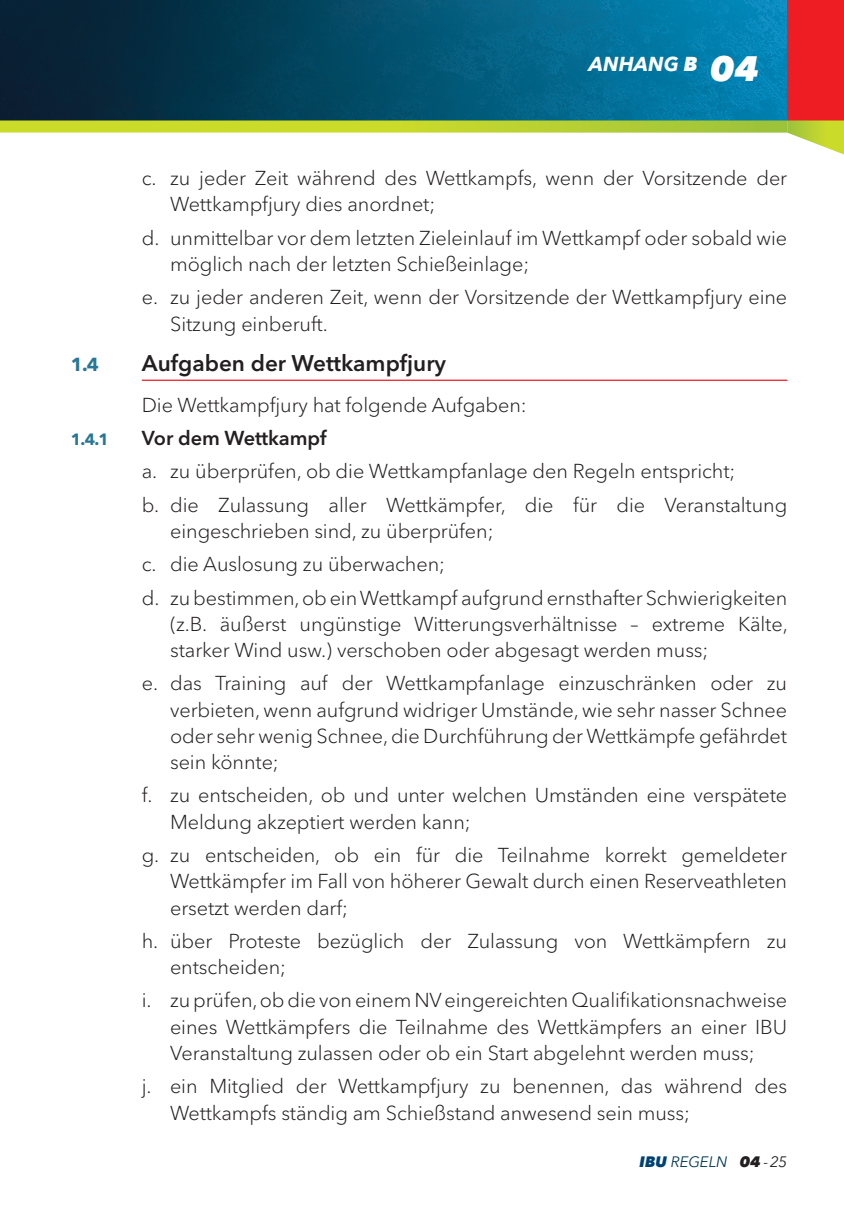
<style>
.page{position:relative;width:844px;height:1205px;background:#fff}
.page>*{position:absolute;margin:0;border:0;box-sizing:border-box;transform-origin:0 0}
.t1{font:600 22.5px "Avenir Next W1 G";color:#231f20}
.t2{font:300 20px/26.2px "Avenir Next W1 G";letter-spacing:-.005em;color:#231f20}
.t3{font:600 20px "Avenir Next W1 G";letter-spacing:-.005em;color:#231f20}
.t4{font:italic 700 20px "Avenir Next W1 G";color:#fff}
.t5{font:700 18.75px "Avenir Next W1 G";color:#297796}
.t6{font:700 16.25px "Avenir Next W1 G";color:#297796}
.t7{font:italic 15px "Avenir Next W1 G";color:#01394f}
.s1{font-weight:800}
.s2{font-weight:800;font-size:35px}
.s3{font-weight:800;color:#004274}
.s4{font-weight:800;color:#231f20}
.s5{color:#231f20}
</style>
<div class="page">
<img style="left:0;top:0;width:787px;height:120px">
<div style="left:787px;top:0;width:56px;height:120px;background:#ee1d23"></div>
<svg style="left:787px;top:120px;width:56px;height:34px"></svg>
<svg style="left:0;top:120px;width:787px;height:13px"></svg>
<hr style="left:142px;top:380px;width:645px;height:1px;background:#ee1d23">
<p class="t4" style="left:588px;top:52px;width:171px">ANHANG <span class="s1">B</span> <span class="s2">04</span></p>
<p class="t2" style="left:170px;top:165px;width:618px;text-indent:-28px">c. zu jeder Zeit während des Wettkampfs, wenn der Vorsitzende der<br>Wettkampfjury dies anordnet;</p>
<p class="t2" style="left:170px;top:225px;width:618px;text-indent:-28px">d. unmittelbar vor dem letzten Zieleinlauf im Wettkampf oder sobald wie möglich nach der letzten Schießeinlage;</p>
<p class="t2" style="left:170px;top:284px;width:618px;text-indent:-28px">e. zu jeder anderen Zeit, wenn der Vorsitzende der Wettkampfjury eine<br>Sitzung einberuft.</p>
<p class="t5" style="left:71px;top:353px;width:29px">1.4</p>
<p class="t1" style="left:142px;top:350px;width:306px">Aufgaben der Wettkampfjury</p>
<p class="t2" style="left:142px;top:391px;width:386px">Die Wettkampfjury hat folgende Aufgaben:</p>
<p class="t6" style="left:71px;top:429px;width:39px">1.4.1</p>
<p class="t3" style="left:142px;top:426px;width:186px">Vor dem Wettkampf</p>
<p class="t2" style="left:142px;top:455px;width:646px;line-height:33.2px">a. zu überprüfen, ob die Wettkampfanlage den Regeln entspricht;<br>b. die Zulassung aller Wettkämpfer, die für die Veranstaltung</p>
<p class="t2" style="left:142px;top:514px;width:646px;line-height:33.2px;text-indent:28px">eingeschrieben sind, zu überprüfen;<br>c. die Auslosung zu überwachen;<br>d. zu bestimmen, ob ein Wettkampf aufgrund ernsthafter Schwierigkeiten</p>
<p class="t2" style="left:170px;top:611px;width:619px">(z.B. äußerst ungünstige Witterungsverhältnisse – extreme Kälte, starker Wind usw.) verschoben oder abgesagt werden muss;</p>
<p class="t2" style="left:170px;top:670px;width:618px;text-align:justify;text-indent:-28px">e. das Training auf der Wettkampfanlage einzuschränken oder zu verbieten, wenn aufgrund widriger Umstände, wie sehr nasser Schnee oder sehr wenig Schnee, die Durchführung der Wettkämpfe gefährdet sein könnte;</p>
<p class="t2" style="left:170px;top:782px;width:618px;text-indent:-28px">f. zu entscheiden, ob und unter welchen Umständen eine verspätete<br>Meldung akzeptiert werden kann;</p>
<p class="t2" style="left:170px;top:842px;width:618px;text-align:justify;text-indent:-28px">g. zu entscheiden, ob ein für die Teilnahme korrekt gemeldeter Wettkämpfer im Fall von höherer Gewalt durch einen Reserveathleten ersetzt werden darf;</p>
<p class="t2" style="left:170px;top:928px;width:618px;text-indent:-28px">h. über Proteste bezüglich der Zulassung von Wettkämpfern zu entscheiden;</p>
<p class="t2" style="left:170px;top:987px;width:618px;text-align:justify;text-indent:-28px">i. zu prüfen, ob die von einem NV eingereichten Qualifikationsnachweise eines Wettkämpfers die Teilnahme des Wettkämpfers an einer IBU Veranstaltung zulassen oder ob ein Start abgelehnt werden muss;</p>
<p class="t2" style="left:170px;top:1073px;width:618px;text-indent:-28px">j. ein Mitglied der Wettkampfjury zu benennen, das während des<br>Wettkampfs ständig am Schießstand anwesend sein muss;</p>
<p class="t7" style="left:639px;top:1152px;width:149px"><span class="s3">IBU</span> REGELN <span class="s4">04</span> <span class="s5">- 25</span></p>
</div>
